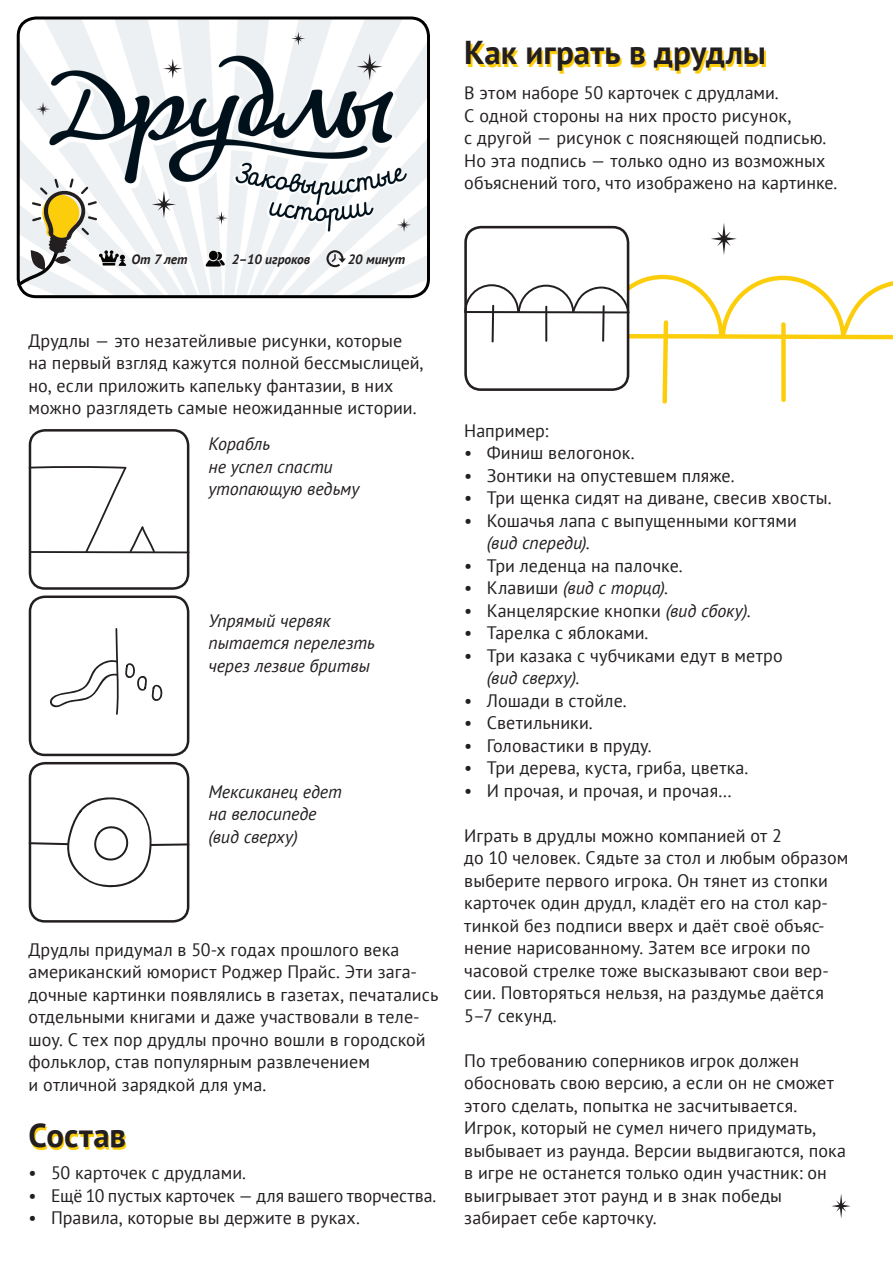
<style>
.page{position:relative;width:893px;height:1263px;background:#fff}
.page>*{position:absolute;margin:0;border:0;box-sizing:border-box;transform-origin:0 0}
.t1{font:700 33px "PT Sans";color:#fccd0a}
.t2{font:700 33px "PT Sans";color:#231f20}
.t3{font:18px/22.5px "PT Sans";letter-spacing:.005em;color:#231f20}
.t4{font:italic 18px "PT Sans";letter-spacing:-.005em;color:#231f20}
.t5{font:italic 700 13.5px "PT Sans";color:#231f20}
.s1{font-style:italic}
.s2{font-style:normal}
</style>
<div class="page">
<svg style="left:31px;top:1126px;width:95px;height:24px"></svg>
<img style="left:18px;top:18px;width:410px;height:279px">
<div style="left:17px;top:17px;width:413px;height:281px;border:3px solid #000;border-radius:18px"></div>
<div style="left:464px;top:226px;width:165px;height:165px;border:3px solid #231f20;border-radius:15px"></div>
<svg style="left:464px;top:274px;width:429px;height:130px"></svg>
<div style="left:29px;top:429px;width:160px;height:161px;border:3px solid #231f20;border-radius:15px"></div>
<hr style="left:30px;top:551px;width:160px;height:2px;background:#231f20">
<svg style="left:28px;top:466px;width:127px;height:87px"></svg>
<div style="left:29px;top:595px;width:160px;height:161px;border:3px solid #231f20;border-radius:15px"></div>
<svg style="left:50px;top:628px;width:113px;height:87px"></svg>
<div style="left:29px;top:762px;width:160px;height:161px;border:3px solid #231f20;border-radius:15px"></div>
<svg style="left:28px;top:794px;width:162px;height:96px"></svg>
<svg style="left:326px;top:250px;width:20px;height:17px"></svg>
<svg style="left:205px;top:251px;width:20px;height:16px"></svg>
<svg style="left:17px;top:178px;width:110px;height:108px"></svg>
<svg style="left:152px;top:191px;width:24px;height:27px"></svg>
<svg style="left:215px;top:211px;width:13px;height:14px"></svg>
<svg style="left:163px;top:59px;width:19px;height:20px"></svg>
<svg style="left:36px;top:102px;width:14px;height:14px"></svg>
<svg style="left:357px;top:53px;width:26px;height:27px"></svg>
<svg style="left:291px;top:32px;width:14px;height:14px"></svg>
<svg style="left:397px;top:218px;width:14px;height:14px"></svg>
<svg style="left:711px;top:223px;width:26px;height:32px"></svg>
<svg style="left:831px;top:1194px;width:20px;height:25px"></svg>
<p class="t5" style="left:132px;top:251px;width:57px">От 7 лет</p>
<p class="t5" style="left:232px;top:251px;width:80px">2–10 игроков</p>
<p class="t5" style="left:348px;top:251px;width:59px">20 минут</p>
<p class="t1" style="left:466px;top:33px;width:303px">Как играть в друдлы</p>
<p class="t3" style="left:464px;top:81px;width:316px">В этом наборе 50 карточек с друдлами.</p>
<p class="t3" style="left:464px;top:104px;width:329px">С одной стороны на них просто рисунок,</p>
<p class="t3" style="left:464px;top:126px;width:364px">с другой — рисунок с поясняющей подписью.</p>
<p class="t3" style="left:464px;top:149px;width:363px">Но эта подпись — только одно из возможных</p>
<p class="t3" style="left:464px;top:171px;width:375px">объяснений того, что изображено на картинке.</p>
<p class="t3" style="left:28px;top:329px;width:375px">Друдлы — это незатейливые рисунки, которые</p>
<p class="t3" style="left:28px;top:351px;width:397px">на первый взгляд кажутся полной бессмыслицей, но, если приложить капельку фантазии, в них</p>
<p class="t3" style="left:28px;top:396px;width:390px">можно разглядеть самые неожиданные истории.</p>
<p class="t4" style="left:208px;top:433px;width:63px">Корабль</p>
<p class="t4" style="left:208px;top:455px;width:126px">не успел спасти</p>
<p class="t4" style="left:208px;top:478px;width:152px">утопающую ведьму</p>
<p class="t4" style="left:208px;top:609px;width:124px">Упрямый червяк</p>
<p class="t4" style="left:208px;top:631px;width:168px">пытается перелезть</p>
<p class="t4" style="left:208px;top:654px;width:163px">через лезвие бритвы</p>
<p class="t4" style="left:208px;top:780px;width:135px">Мексиканец едет</p>
<p class="t4" style="left:208px;top:802px;width:110px">на велосипеде</p>
<p class="t4" style="left:208px;top:825px;width:91px">(вид сверху)</p>
<p class="t3" style="left:28px;top:938px;width:411px">Друдлы придумал в 50-х годах прошлого века американский юморист Роджер Прайс. Эти зага&shy;дочные картинки появлялись в газетах, печатались отдельными книгами и даже участвовали в теле&shy;шоу. С тех пор друдлы прочно вошли в городской фольклор, став популярным развлечением</p>
<p class="t3" style="left:28px;top:1073px;width:239px">и отличной зарядкой для ума.</p>
<p class="t2" style="left:28px;top:1114px;width:99px">Состав</p>
<p class="t3" style="left:28px;top:1161px;width:219px">• 50 карточек с друдлами.</p>
<p class="t3" style="left:28px;top:1184px;width:409px">• Ещё 10 пустых карточек — для вашего творчества.</p>
<p class="t3" style="left:28px;top:1206px;width:333px">• Правила, которые вы держите в руках.</p>
<p class="t3" style="left:464px;top:419px;width:86px">Например:</p>
<p class="t3" style="left:464px;top:441px;width:172px">• Финиш велогонок.</p>
<p class="t3" style="left:464px;top:464px;width:272px">• Зонтики на опустевшем пляже.</p>
<p class="t3" style="left:464px;top:486px;width:369px">• Три щенка сидят на диване, свесив хвосты.</p>
<p class="t3" style="left:487px;top:509px;width:311px;text-indent:-22px">• Кошачья лапа с выпущенными когтями <span class="s1">(вид спереди)</span>.</p>
<p class="t3" style="left:464px;top:554px;width:220px">• Три леденца на палочке.</p>
<p class="t4" style="left:464px;top:576px;width:205px"><span class="s2">• Клавиши</span> (вид с торца)<span class="s2">.</span></p>
<p class="t3" style="left:464px;top:599px;width:288px">• Канцелярские кнопки <span class="s1">(вид сбоку)</span>.</p>
<p class="t3" style="left:464px;top:621px;width:186px">• Тарелка с яблоками.</p>
<p class="t3" style="left:487px;top:644px;width:297px;text-indent:-22px">• Три казака с чубчиками едут в метро <span class="s1">(вид сверху)</span>.</p>
<p class="t3" style="left:464px;top:689px;width:164px">• Лошади в стойле.</p>
<p class="t3" style="left:464px;top:711px;width:130px">• Светильники.</p>
<p class="t3" style="left:464px;top:734px;width:189px">• Головастики в пруду.</p>
<p class="t3" style="left:464px;top:756px;width:286px">• Три дерева, куста, гриба, цветка.</p>
<p class="t3" style="left:464px;top:779px;width:269px">• И прочая, и прочая, и прочая…</p>
<p class="t3" style="left:464px;top:824px;width:319px">Играть в друдлы можно компанией от 2</p>
<p class="t3" style="left:464px;top:846px;width:385px">до 10 человек. Сядьте за стол и любым образом выберите первого игрока. Он тянет из стопки</p>
<p class="t3" style="left:464px;top:891px;width:366px">карточек один друдл, кладёт его на стол кар&shy;тинкой без подписи вверх и даёт своё объяс&shy;нение нарисованному. Затем все игроки по часовой стрелке тоже высказывают свои вер&shy;сии. Повторяться нельзя, на раздумье даётся 5–7 секунд.</p>
<p class="t3" style="left:464px;top:1049px;width:336px">По требованию соперников игрок должен</p>
<p class="t3" style="left:464px;top:1071px;width:371px">обосновать свою версию, а если он не сможет</p>
<p class="t3" style="left:464px;top:1094px;width:383px">этого сделать, попытка не засчитывается.<br>Игрок, который не сумел ничего придумать, выбывает из раунда. Версии выдвигаются, пока в игре не останется только один участник: он</p>
<p class="t3" style="left:464px;top:1184px;width:319px">выигрывает этот раунд и в знак победы</p>
<p class="t3" style="left:464px;top:1206px;width:194px">забирает себе карточку.</p>
</div>
